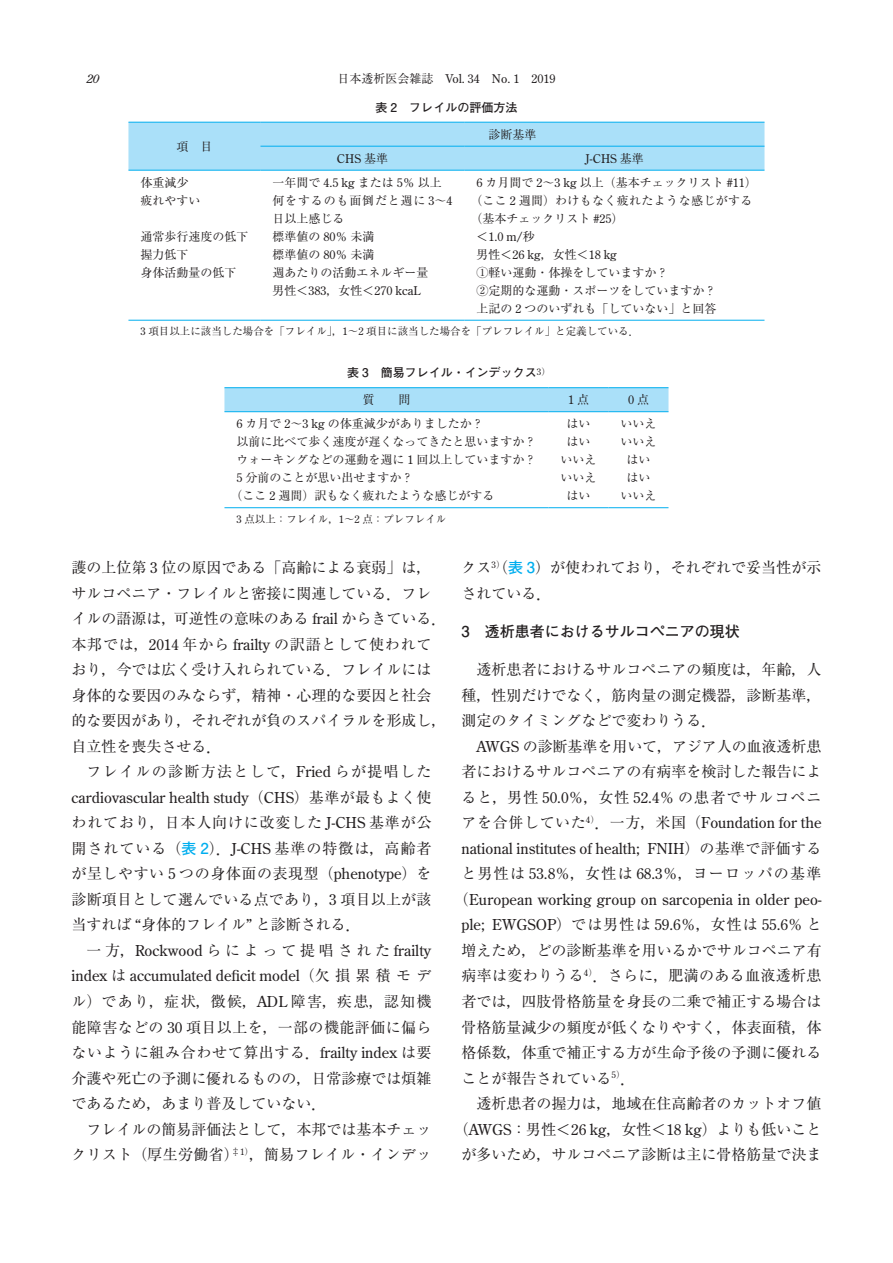
<style>
.page{position:relative;width:893px;height:1263px;background:#fff}
.page>*{position:absolute;margin:0;border:0;box-sizing:border-box;transform-origin:0 0}
.t1{font:15px/25.5px "Ryumin Pro";color:#231f20;text-align:justify}
.t2{font:15px/25.5px "Century Old Style Std";color:#231f20;text-align:right}
.t3{font:15px "Ryumin Pro";letter-spacing:.085em;color:#231f20}
.t4{font:15px "Ryumin Pro";letter-spacing:.09em;color:#231f20}
.t5{font:700 15px "Futo Go B101 Pro";color:#231f20}
.t6{font:12px/18px "Ryumin Pro";color:#231f20}
.t7{font:12px "Century Old Style Std";color:#231f20}
.t8{font:12px/18px "Ryumin Pro";letter-spacing:.03em;color:#231f20}
.t9{font:700 12px "Futo Go B101 Pro";color:#231f20}
.t10{font:12px/18px "Ryumin Pro";letter-spacing:.07em;color:#231f20}
.t11{font:italic 12px "Century Old Style Std";color:#231f20}
.t12{font:10.5px "Ryumin Pro";color:#231f20}
.s1{font-family:"Ryumin Pro"}
.s2{font-family:"Century Old Style Std"}
.s3{font-family:"Hira Min Pro W3"}
.s4{font-family:"Futo Go B101 Pro";font-weight:700;color:#00aeef}
</style>
<div class="page">
<div style="left:128px;top:123px;width:636px;height:47px;background:#aae0f9"></div>
<hr style="left:260px;top:146px;width:204px;height:1px;background:#00aeef">
<hr style="left:464px;top:146px;width:300px;height:1px;background:#00aeef">
<hr style="left:128px;top:122px;width:132px;height:1px;background:#00aeef">
<hr style="left:260px;top:122px;width:204px;height:1px;background:#00aeef">
<hr style="left:464px;top:122px;width:300px;height:1px;background:#00aeef">
<hr style="left:128px;top:170px;width:132px;height:1px;background:#00aeef">
<hr style="left:260px;top:170px;width:204px;height:1px;background:#00aeef">
<hr style="left:464px;top:170px;width:300px;height:1px;background:#00aeef">
<hr style="left:128px;top:320px;width:132px;height:1px;background:#00aeef">
<hr style="left:260px;top:320px;width:204px;height:1px;background:#00aeef">
<hr style="left:464px;top:320px;width:300px;height:1px;background:#00aeef">
<div style="left:224px;top:388px;width:444px;height:23px;background:#aae0f9"></div>
<hr style="left:224px;top:387px;width:324px;height:1px;background:#00aeef">
<hr style="left:548px;top:387px;width:60px;height:1px;background:#00aeef">
<hr style="left:608px;top:387px;width:60px;height:1px;background:#00aeef">
<hr style="left:224px;top:411px;width:324px;height:1px;background:#00aeef">
<hr style="left:548px;top:411px;width:60px;height:1px;background:#00aeef">
<hr style="left:608px;top:411px;width:60px;height:1px;background:#00aeef">
<hr style="left:224px;top:507px;width:324px;height:1px;background:#00aeef">
<hr style="left:548px;top:507px;width:60px;height:1px;background:#00aeef">
<hr style="left:608px;top:507px;width:60px;height:1px;background:#00aeef">
<p class="t11" style="left:86px;top:71px;width:14px">20</p>
<p class="t7" style="left:338px;top:71px;width:219px"><span class="s1">日本透析医会雑誌</span> Vol. 34 No. 1 2019</p>
<p class="t6" style="left:176px;top:136px;width:37px">項 目</p>
<p class="t9" style="left:376px;top:98px;width:143px">表 2　フレイルの評価方法</p>
<p class="t6" style="left:488px;top:124px;width:49px">診断基準</p>
<p class="t7" style="left:337px;top:151px;width:53px">CHS <span class="s1">基準</span></p>
<p class="t7" style="left:585px;top:151px;width:60px">J-CHS <span class="s1">基準</span></p>
<p class="t6" style="left:140px;top:172px;width:49px">体重減少</p>
<p class="t6" style="left:272px;top:172px;width:171px">一年間で <span class="s2">4.5 kg</span> または <span class="s2">5</span>％以上</p>
<p class="t6" style="left:476px;top:172px;width:282px"><span class="s2">6</span> カ月間で <span class="s2">2</span>～<span class="s2">3 kg</span> 以上（基本チェックリスト <span class="s2">#11</span>）</p>
<p class="t6" style="left:140px;top:190px;width:61px">疲れやすい</p>
<p class="t10" style="left:272px;top:190px;width:181px">何をするのも面倒だと週に <span class="s2">3</span>～<span class="s2">4</span>日以上感じる</p>
<p class="t8" style="left:470px;top:190px;width:283px">（ここ <span class="s2">2</span> 週間）わけもなく疲れたような感じがする（基本チェックリスト <span class="s2">#25</span>）</p>
<p class="t6" style="left:140px;top:226px;width:109px">通常歩行速度の低下</p>
<p class="t6" style="left:272px;top:226px;width:103px">標準値の <span class="s2">80</span>％未満</p>
<p class="t7" style="left:476px;top:229px;width:60px"><span class="s1">＜</span>1.0 m/<span class="s1">秒</span></p>
<p class="t6" style="left:140px;top:244px;width:49px">握力低下</p>
<p class="t6" style="left:272px;top:244px;width:103px">標準値の <span class="s2">80</span>％未満</p>
<p class="t7" style="left:476px;top:247px;width:142px"><span class="s1">男性＜</span>26 kg<span class="s3">，</span><span class="s1">女性＜</span>18 kg</p>
<p class="t6" style="left:140px;top:262px;width:97px">身体活動量の低下</p>
<p class="t6" style="left:272px;top:262px;width:157px">週あたりの活動エネルギー量</p>
<p class="t7" style="left:272px;top:283px;width:149px"><span class="s1">男性＜</span>383<span class="s3">，</span><span class="s1">女性＜</span>270 kcaL</p>
<p class="t6" style="left:476px;top:262px;width:241px">①軽い運動・体操をしていますか？<br>②定期的な運動・スポーツをしていますか？上記の <span class="s2">2</span> つのいずれも「していない」と回答</p>
<p class="t12" style="left:140px;top:323px;width:500px"><span class="s2">3</span> 項目以上に該当した場合を「フレイル」<span class="s3">，</span><span class="s2">1</span>～<span class="s2">2</span> 項目に該当した場合を「プレフレイル」と定義している<span class="s3">．</span></p>
<p class="t9" style="left:347px;top:363px;width:205px">表 3　簡易フレイル・インデックス<sup>3</sup><sup>）</sup></p>
<p class="t6" style="left:362px;top:390px;width:13px">質</p>
<p class="t6" style="left:398px;top:390px;width:13px">問</p>
<p class="t7" style="left:568px;top:392px;width:22px">1<span class="s1">点</span></p>
<p class="t7" style="left:628px;top:392px;width:22px">0<span class="s1">点</span></p>
<p class="t6" style="left:236px;top:414px;width:249px"><span class="s2">6</span> カ月で <span class="s2">2</span>～<span class="s2">3 kg</span> の体重減少がありましたか？</p>
<p class="t6" style="left:566px;top:414px;width:25px">はい</p>
<p class="t6" style="left:620px;top:414px;width:37px">いいえ</p>
<p class="t6" style="left:236px;top:432px;width:302px">以前に比べて歩く速度が遅くなってきたと思いますか？</p>
<p class="t6" style="left:566px;top:432px;width:25px">はい</p>
<p class="t6" style="left:620px;top:432px;width:37px">いいえ</p>
<p class="t6" style="left:236px;top:450px;width:302px">ウォーキングなどの運動を週に <span class="s2">1</span> 回以上していますか？</p>
<p class="t6" style="left:560px;top:450px;width:37px">いいえ</p>
<p class="t6" style="left:626px;top:450px;width:25px">はい</p>
<p class="t6" style="left:236px;top:468px;width:179px"><span class="s2">5</span> 分前のことが思い出せますか？</p>
<p class="t6" style="left:560px;top:468px;width:37px">いいえ</p>
<p class="t6" style="left:626px;top:468px;width:25px">はい</p>
<p class="t6" style="left:230px;top:486px;width:266px">（ここ <span class="s2">2</span> 週間）訳もなく疲れたような感じがする</p>
<p class="t6" style="left:566px;top:486px;width:25px">はい</p>
<p class="t6" style="left:620px;top:486px;width:37px">いいえ</p>
<p class="t12" style="left:236px;top:511px;width:212px"><span class="s2">3</span> 点以上：フレイル<span class="s3">，</span><span class="s2">1</span>～<span class="s2">2</span> 点：プレフレイル</p>
<p class="t1" style="left:71px;top:554px;width:377px;text-align:left">護の上位第 <span class="s2">3</span> 位の原因である「高齢による衰弱」は<span class="s3">，</span>サルコペニア・フレイルと密接に関連している<span class="s3">．</span>フレイルの語源は<span class="s3">，</span>可逆性の意味のある <span class="s2">frail</span> からきている<span class="s3">．</span>本邦では<span class="s3">，</span><span class="s2">2014</span> 年から <span class="s2">frailty</span> の訳語として使われており<span class="s3">，</span>今では広く受け入れられている<span class="s3">．</span>フレイルには身体的な要因のみならず<span class="s3">，</span>精神・心理的な要因と社会的な要因があり<span class="s3">，</span>それぞれが負のスパイラルを形成し<span class="s3">，</span>自立性を喪失させる<span class="s3">．</span></p>
<p class="t4" style="left:86px;top:760px;width:347px">フレイルの診断方法として<span class="s3">，</span><span class="s2">Fried</span> らが提唱した</p>
<p class="t2" style="left:72px;top:784px;width:362px">cardiovascular health study<span class="s1">（</span>CHS<span class="s1">）基準が最もよく使</span></p>
<p class="t1" style="left:71px;top:809px;width:362px">われており<span class="s3">，</span>日本人向けに改変した <span class="s2">J-CHS</span> 基準が公開されている（<span class="s4">表 2</span>）<span class="s3">．</span><span class="s2">J-CHS</span> 基準の特徴は<span class="s3">，</span>高齢者が呈しやすい <span class="s2">5</span> つの身体面の表現型（<span class="s2">phenotype</span>）を診断項目として選んでいる点であり<span class="s3">，</span><span class="s2">3</span> 項目以上が該当すれば <span class="s2">“</span>身体的フレイル<span class="s2">”</span> と診断される<span class="s3">．</span></p>
<p class="t2" style="left:71px;top:937px;width:361px"><span class="s1">一方</span><span class="s3">，</span>Rockwood <span class="s1">らによって提唱された</span> frailty index <span class="s1">は</span> accumulated deficit model<span class="s1">（欠損累積モデ</span></p>
<p class="t1" style="left:71px;top:987px;width:362px">ル）であり<span class="s3">，</span>症状<span class="s3">，</span>徴候<span class="s3">，</span><span class="s2">ADL</span> 障害<span class="s3">，</span>疾患<span class="s3">，</span>認知機能障害などの <span class="s2">30</span> 項目以上を<span class="s3">，</span>一部の機能評価に偏らないように組み合わせて算出する<span class="s3">．</span><span class="s2">frailty index</span> は要介護や死亡の予測に優れるものの<span class="s3">，</span>日常診療では煩雑であるため<span class="s3">，</span>あまり普及していない<span class="s3">．</span></p>
<p class="t1" style="left:72px;top:1115px;width:361px;text-align:right">フレイルの簡易評価法として<span class="s3">，</span>本邦では基本チェックリスト（厚生労働省）<sup>‡</sup><sup>1</sup><sup>）</sup><span class="s3">，</span>簡易フレイル・インデッ</p>
<p class="t1" style="left:461px;top:554px;width:362px">クス<sup>3</sup>（<sup>）</sup><span class="s4">表 3</span>）が使われており<span class="s3">，</span>それぞれで妥当性が示されている<span class="s3">．</span></p>
<p class="t5" style="left:461px;top:619px;width:280px">3　透析患者におけるサルコペニアの現状</p>
<p class="t1" style="left:461px;top:656px;width:361px;text-indent:15px">透析患者におけるサルコペニアの頻度は<span class="s3">，</span>年齢<span class="s3">，</span>人種<span class="s3">，</span>性別だけでなく<span class="s3">，</span>筋肉量の測定機器<span class="s3">，</span>診断基準<span class="s3">，</span>測定のタイミングなどで変わりうる<span class="s3">．</span></p>
<p class="t1" style="left:461px;top:732px;width:362px;text-indent:15px"><span class="s2">AWGS</span> の診断基準を用いて<span class="s3">，</span>アジア人の血液透析患者におけるサルコペニアの有病率を検討した報告によると<span class="s3">，</span>男性 <span class="s2">50.0</span>％<span class="s3">，</span>女性 <span class="s2">52.4</span>％の患者でサルコペニ</p>
<p class="t2" style="left:461px;top:810px;width:362px;text-align:left"><span class="s1">アを合併していた</span><sup>4</sup><sup>）</sup><span class="s3">．</span><span class="s1">一方</span><span class="s3">，</span><span class="s1">米国（</span>Foundation for the national institutes of health; FNIH<span class="s1">）の基準で評価する</span></p>
<p class="t3" style="left:461px;top:862px;width:361px">と男性は <span class="s2">53.8</span>％<span class="s3">，</span>女性は <span class="s2">68.3</span>％<span class="s3">，</span>ヨーロッパの基準</p>
<p class="t2" style="left:454px;top:886px;width:369px;text-align:center"><span class="s1">（</span>European working group on sarcopenia in older peo&shy;ple; EWGSOP<span class="s1">）では男性は</span> 59.6<span class="s1">％</span><span class="s3">，</span><span class="s1">女性は</span> 55.6<span class="s1">％と</span></p>
<p class="t1" style="left:461px;top:936px;width:362px">増えため<span class="s3">，</span>どの診断基準を用いるかでサルコペニア有病率は変わりうる<sup>4</sup><sup>）</sup><span class="s3">．</span>さらに<span class="s3">，</span>肥満のある血液透析患者では<span class="s3">，</span>四肢骨格筋量を身長の二乗で補正する場合は骨格筋量減少の頻度が低くなりやすく<span class="s3">，</span>体表面積<span class="s3">，</span>体格係数<span class="s3">，</span>体重で補正する方が生命予後の予測に優れることが報告されている<sup>5</sup><sup>）</sup><span class="s3">．</span></p>
<p class="t1" style="left:454px;top:1089px;width:369px;text-align:right">透析患者の握力は<span class="s3">，</span>地域在住高齢者のカットオフ値（<span class="s2">AWGS</span>：男性＜<span class="s2">26 kg</span><span class="s3">，</span>女性＜<span class="s2">18 kg</span>）よりも低いことが多いため<span class="s3">，</span>サルコペニア診断は主に骨格筋量で決ま</p>
</div>
